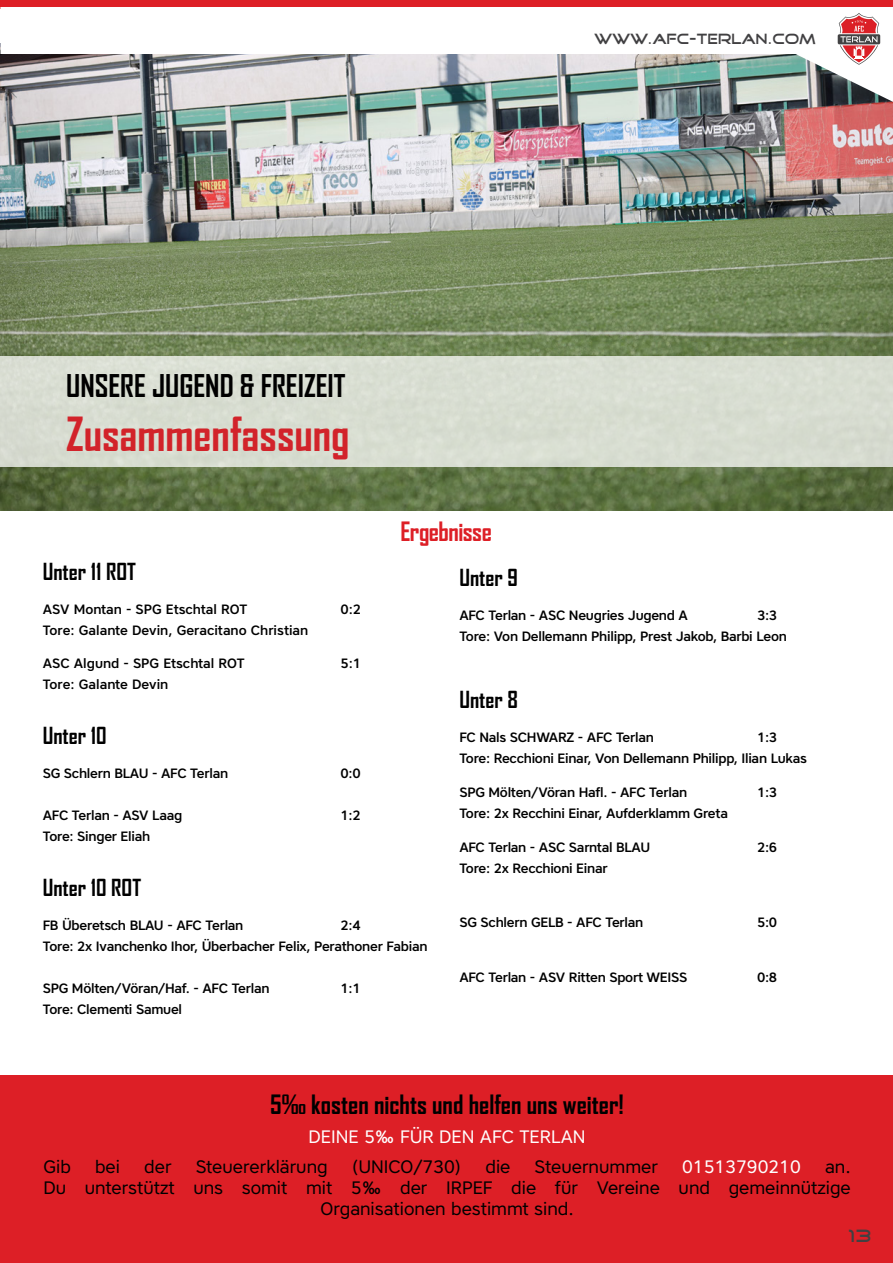
<style>
.page{position:relative;width:893px;height:1263px;background:#fff}
.page>*{position:absolute;margin:0;border:0;box-sizing:border-box;transform-origin:0 0}
.t1{font:700 45px "Agency FB";color:#d2232a}
.t2{font:700 30px "Agency FB";color:#000}
.Mannschaft{font:700 25.5px "Agency FB";color:#000}
.t3{font:700 25.5px "Agency FB";letter-spacing:-.02em;color:#dd1f26}
.Hervorhebung{font:700 22.5px "Agency FB";color:#000}
.Mannschaft-2{font:18px "Core Sans A45";color:#000}
.Mannschaft-3{font:18px "Core Sans A45";color:#fff}
.t4{font:18px "Good Times";color:#414042}
.t5{font:15px "Good Times";color:#414042}
.Hervorhebung-2{font:500 13.5px/21px "Core Sans A55";letter-spacing:-.02em;color:#000}
.Hervorhebung-3{font:500 13.5px "Core Sans A55";color:#000}
</style>
<div class="page">
<img style="left:0;top:102px;width:893px;height:408px">
<div style="left:0;top:356px;width:893px;height:111px;background:#d8ddd1"></div>
<div style="left:1px;top:1075px;width:892px;height:188px;background:#dd1f26"></div>
<svg style="left:0;top:6px;width:893px;height:96px"></svg>
<svg style="left:838px;top:13px;width:42px;height:52px"></svg>
<div style="left:0;top:0;width:893px;height:6px;background:#dd1f26"></div>
<p class="t5" style="left:594px;top:32px;width:224px">WWW.AFC-TERLAN.COM</p>
<p class="t2" style="left:66px;top:367px;width:281px">UNSERE JUGEND &amp; FREIZEIT</p>
<p class="t1" style="left:66px;top:406px;width:285px">Zusammenfassung</p>
<h3 class="t3" style="left:400px;top:515px;width:93px">Ergebnisse</h3>
<p class="Hervorhebung" style="left:43px;top:557px;width:95px">Unter 11 ROT</p>
<p class="Hervorhebung-3" style="left:43px;top:600px;width:206px">ASV Montan - SPG Etschtal ROT</p>
<p class="Hervorhebung-2" style="left:340px;top:598px;width:22px">0:2</p>
<p class="Hervorhebung-3" style="left:43px;top:621px;width:267px">Tore: Galante Devin, Geracitano Christian</p>
<p class="Hervorhebung-3" style="left:43px;top:655px;width:203px">ASC Algund - SPG Etschtal ROT</p>
<p class="Hervorhebung-2" style="left:340px;top:653px;width:22px">5:1</p>
<p class="Hervorhebung-3" style="left:43px;top:676px;width:127px">Tore: Galante Devin</p>
<p class="Hervorhebung" style="left:43px;top:722px;width:65px">Unter 10</p>
<p class="Hervorhebung-2" style="left:43px;top:762px;width:187px">SG Schlern BLAU - AFC Terlan</p>
<p class="Hervorhebung-2" style="left:340px;top:762px;width:22px">0:0</p>
<p class="Hervorhebung-2" style="left:43px;top:804px;width:141px">AFC Terlan - ASV Laag</p>
<p class="Hervorhebung-2" style="left:340px;top:804px;width:22px">1:2</p>
<p class="Hervorhebung-2" style="left:43px;top:825px;width:109px">Tore: Singer Eliah</p>
<p class="Hervorhebung" style="left:43px;top:873px;width:100px">Unter 10 ROT</p>
<p class="Hervorhebung-2" style="left:43px;top:914px;width:202px">FB Überetsch BLAU - AFC Terlan</p>
<p class="Hervorhebung-2" style="left:43px;top:914px;width:386px;text-indent:298px">2:4<br>Tore: 2x Ivanchenko Ihor, Überbacher Felix, Perathoner Fabian</p>
<p class="Hervorhebung-2" style="left:43px;top:977px;width:228px">SPG Mölten/Vöran/Haf. - AFC Terlan</p>
<p class="Hervorhebung-2" style="left:340px;top:977px;width:22px">1:1</p>
<p class="Hervorhebung-2" style="left:43px;top:998px;width:141px">Tore: Clementi Samuel</p>
<p class="Hervorhebung" style="left:459px;top:564px;width:60px">Unter 9</p>
<p class="Hervorhebung-2" style="left:459px;top:604px;width:230px">AFC Terlan - ASC Neugries Jugend A</p>
<p class="Hervorhebung-2" style="left:459px;top:604px;width:329px;text-indent:298px">3:3<br>Tore: Von Dellemann Philipp, Prest Jakob, Barbi Leon</p>
<p class="Hervorhebung" style="left:459px;top:686px;width:60px">Unter 8</p>
<p class="Hervorhebung-2" style="left:459px;top:727px;width:196px">FC Nals SCHWARZ - AFC Terlan</p>
<p class="Hervorhebung-2" style="left:459px;top:727px;width:349px;text-indent:298px">1:3<br>Tore: Recchioni Einar, Von Dellemann Philipp, Ilian Lukas</p>
<p class="Hervorhebung-2" style="left:459px;top:781px;width:229px">SPG Mölten/Vöran Hafl. - AFC Terlan</p>
<p class="Hervorhebung-2" style="left:757px;top:781px;width:22px">1:3</p>
<p class="Hervorhebung-2" style="left:459px;top:802px;width:270px">Tore: 2x Recchini Einar, Aufderklamm Greta</p>
<p class="Hervorhebung-2" style="left:459px;top:836px;width:192px">AFC Terlan - ASC Sarntal BLAU</p>
<p class="Hervorhebung-2" style="left:757px;top:836px;width:22px">2:6</p>
<p class="Hervorhebung-2" style="left:459px;top:857px;width:150px">Tore: 2x Recchioni Einar</p>
<p class="Hervorhebung-2" style="left:459px;top:912px;width:186px">SG Schlern GELB - AFC Terlan</p>
<p class="Hervorhebung-2" style="left:757px;top:912px;width:22px">5:0</p>
<p class="Hervorhebung-2" style="left:459px;top:967px;width:229px">AFC Terlan - ASV Ritten Sport WEISS</p>
<p class="Hervorhebung-2" style="left:757px;top:967px;width:22px">0:8</p>
<p class="Mannschaft" style="left:270px;top:1088px;width:355px">5‰ kosten nichts und helfen uns weiter!</p>
<p class="Mannschaft-3" style="left:309px;top:1125px;width:279px">DEINE 5‰ FÜR DEN AFC TERLAN</p>
<p class="Mannschaft-2" style="left:43px;top:1154px;width:29px">Gib</p>
<p class="Mannschaft-2" style="left:95px;top:1154px;width:27px">bei</p>
<p class="Mannschaft-2" style="left:144px;top:1154px;width:29px">der</p>
<p class="Mannschaft-2" style="left:196px;top:1154px;width:134px">Steuererklärung</p>
<p class="Mannschaft-2" style="left:352px;top:1154px;width:111px">(UNICO/730)</p>
<p class="Mannschaft-2" style="left:485px;top:1154px;width:27px">die</p>
<p class="Mannschaft-2" style="left:535px;top:1154px;width:125px">Steuernummer</p>
<p class="Mannschaft-3" style="left:682px;top:1154px;width:120px">01513790210</p>
<p class="Mannschaft-2" style="left:825px;top:1154px;width:27px">an.</p>
<p class="Mannschaft-2" style="left:43px;top:1175px;width:809px">Du unterstützt uns somit mit 5‰ der IRPEF die für Vereine und gemeinnützige</p>
<p class="Mannschaft-2" style="left:320px;top:1196px;width:255px">Organisationen bestimmt sind.</p>
<p class="t4" style="left:848px;top:1227px;width:25px">13</p>
</div>
